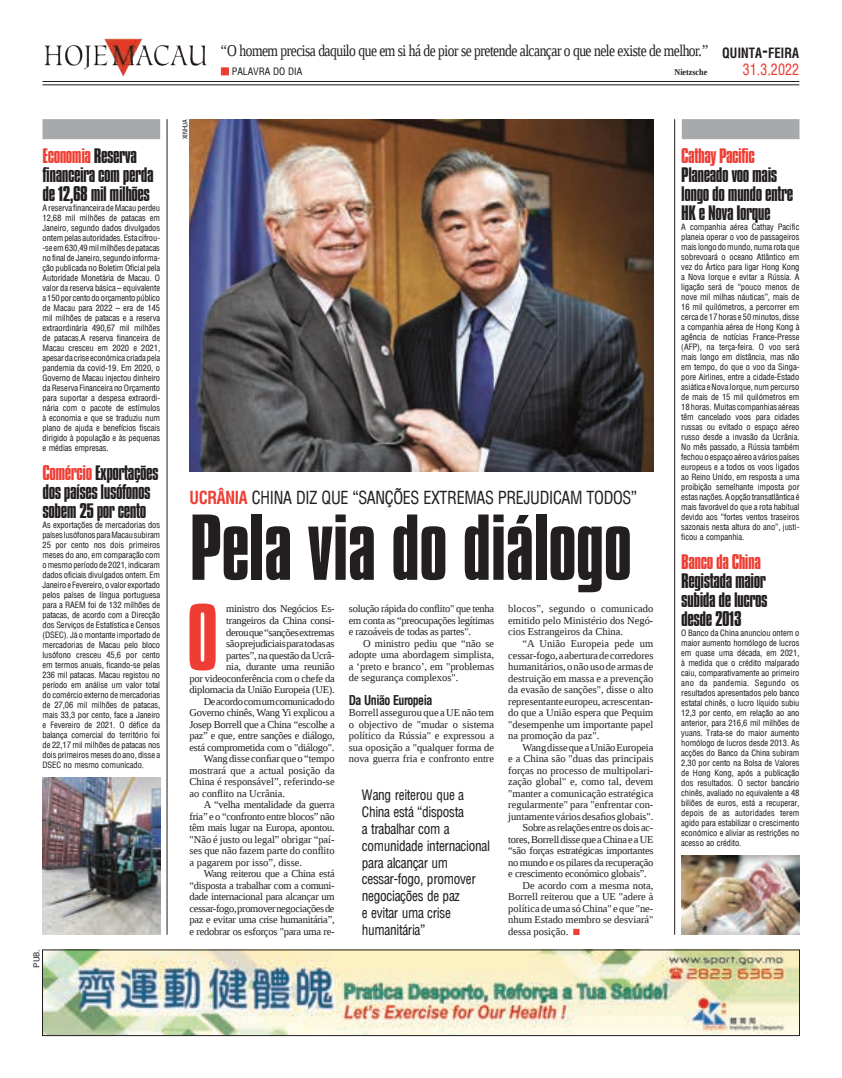
<style>
.page{position:relative;width:842px;height:1078px;background:#fff}
.page>*{position:absolute;margin:0;border:0;box-sizing:border-box;transform-origin:0 0}
.Capital-1{font:81.3px "Compacta BT";color:#ee3e34}
.Titulo-1{font:80.4px "Compacta BT";letter-spacing:-.01em;color:#231f20;scale:1.07 1}
.Titulo-Breve{font:18px/19px "Compacta BT";letter-spacing:-.025em;color:#231f20;scale:1.1 1}
.ante-titulo-1{font:17.6px "Arena Condensed";letter-spacing:-.025em;color:#231f20;scale:.91 1}
.t1{font:16.5px "Liberation Serif";letter-spacing:-.035em;color:#231f20;scale:.82 1}
.numero-pag{font:15.4px "Arena Condensed";color:#ee3e34;scale:.91 1}
.Destaque{font:14px/16.8px "Arena Condensed";letter-spacing:-.025em;color:#231f20;scale:.95 1}
.numero-pag-2{font:700 condensed 13.9px "Arena";color:#231f20;scale:.91 1}
.Subtitulo{font:700 condensed 13.2px "Arena";letter-spacing:-.05em;color:#231f20;scale:.91 1}
.Texto_1{font:10.5px/11.5px "Liberation Serif";color:#231f20;text-align:justify}
.Capital-1-2{font:10.5px/11.5px "Liberation Serif";letter-spacing:-.025em;color:#231f20;text-align:right}
.Legenda{font:10px "Arena Condensed";letter-spacing:-.01em;color:#231f20}
.Texto_1-2{font:700 9px "Liberation Serif";color:#231f20;scale:.9 1}
.Texto_2{font:8.5px/10px "Arena Condensed";letter-spacing:-.01em;color:#231f20;text-align:justify}
.t2{font:8px "Arena Condensed";color:#231f20;scale:1.15 1}
.Fotografo{font:6.5px "Arena Condensed";letter-spacing:-.025em;color:#231f20}
.s1{color:#ee3e34}
.s2{font-size:19.8px}
.s3{font-family:"Arena";font-weight:700;font-stretch:condensed;color:#ee3e34}
</style>
<div class="page">
<img style="left:44px;top:38px;width:163px;height:39px">
<hr style="left:43px;top:81px;width:756px;height:1px;background:#231f20">
<hr style="left:43px;top:84px;width:756px;height:1px;background:#231f20">
<div style="left:221px;top:68px;width:8px;height:7px;background:#ee3e34;border:1px solid #ee3e34"></div>
<img style="left:44px;top:951px;width:754px;height:82px">
<div style="left:42px;top:119px;width:118px;height:20px;background:#a8a9ad"></div>
<div style="left:682px;top:119px;width:117px;height:20px;background:#a8a9ad"></div>
<hr style="left:167px;top:119px;width:1px;height:815px;background:#231f20">
<hr style="left:674px;top:119px;width:1px;height:815px;background:#231f20">
<svg style="left:574px;top:928px;width:5px;height:6px"></svg>
<img style="left:189px;top:119px;width:464px;height:352px">
<img style="left:42px;top:777px;width:118px;height:157px">
<img style="left:681px;top:855px;width:118px;height:79px">
<p class="Titulo-Breve" style="left:42px;top:147px;width:103px"><span class="s1">Economia</span> Reserva financeira com perda de 12,68 mil milhões</p>
<p class="Texto_2" style="left:42px;top:203px;width:119px">A reserva financeira de Macau perdeu 12,68 mil milhões de patacas em Janeiro, segundo dados divulgados ontem pelas autoridades. Esta cifrou--se em 630,49 mil milhões de patacas no final de Janeiro, segundo informa&shy;ção publicada no Boletim Oficial pela Autoridade Monetária de Macau. O valor da reserva básica – equivalente a 150 por cento do orçamento público de Macau para 2022 – era de 145 mil milhões de patacas e a reserva extraordinária 490,67 mil milhões de patacas.A reserva financeira de Macau cresceu em 2020 e 2021, apesar da crise económica criada pela pandemia da covid-19. Em 2020, o Governo de Macau injectou dinheiro da Reserva Financeira no Orçamento para suportar a despesa extraordi&shy;nária com o pacote de estímulos à economia e que se traduziu num plano de ajuda e benefícios fiscais dirigido à população e às pequenas e médias empresas.</p>
<p class="Titulo-Breve" style="left:42px;top:464px;width:107px"><span class="s1">Comércio</span> Exportações dos países lusófonos sobem 25 por cento</p>
<p class="Texto_2" style="left:42px;top:520px;width:119px">As exportações de mercadorias dos países lusófonos para Macau subiram 25 por cento nos dois primeiros meses do ano, em comparação com o mesmo período de 2021, indicaram dados oficiais divulgados ontem. Em Janeiro e Fevereiro, o valor exportado pelos países de língua portuguesa para a RAEM foi de 132 milhões de patacas, de acordo com a Direcção dos Serviços de Estatística e Censos (DSEC). Já o montante importado de mercadorias de Macau pelo bloco lusófono cresceu 45,6 por cento em termos anuais, ficando-se pelas 236 mil patacas. Macau registou no período em análise um valor total do comércio externo de mercadorias de 27,06 mil milhões de patacas, mais 33,3 por cento, face a Janeiro e Fevereiro de 2021. O défice da balança comercial do território foi de 22,17 mil milhões de patacas nos dois primeiros meses do ano, disse a DSEC no mesmo comunicado.</p>
<p class="t2" style="left:32px;top:967px;width:17px;rotate:-90deg">PUB.</p>
<p class="t1" style="left:220px;top:40px;width:597px">‘‘O homem precisa daquilo que em si há de pior se pretende alcançar o que nele existe de melhor.’’</p>
<p class="numero-pag-2" style="left:722px;top:45px;width:86px">QUINTA<span class="s2">-</span>FEIRA</p>
<p class="Fotografo" style="left:181px;top:139px;width:22px;rotate:-90deg">XINHUA</p>
<p class="Legenda" style="left:232px;top:66px;width:72px">PALAVRA DO DIA</p>
<p class="Texto_1-2" style="left:674px;top:66px;width:38px">Nietzsche</p>
<p class="numero-pag" style="left:743px;top:61px;width:64px">31.3.2022</p>
<p class="ante-titulo-1" style="left:189px;top:487px;width:493px"><span class="s3">UCRÂNIA</span> CHINA DIZ QUE “SANÇÕES EXTREMAS PREJUDICAM TODOS”</p>
<p class="Titulo-1" style="left:189px;top:500px;width:415px">Pela via do diálogo</p>
<p class="Capital-1" style="left:187px;top:590px;width:33px">O</p>
<p class="Capital-1-2" style="left:189px;top:603px;width:147px">ministro dos Negócios Es&shy;trangeiros da China consi-<br>derou que “sanções extremas<br>são prejudiciais para todas as<br>partes”, na questão da Ucrâ-<br>nia, durante uma reunião<br>por videoconferência com o chefe da diplomacia da União Europeia (UE).</p>
<p class="Texto_1" style="left:189px;top:695px;width:147px;text-indent:14px">De acordo com um comunicado do Governo chinês, Wang Yi explicou a Josep Borrell que a China “escolhe a paz” e que, entre sanções e diálogo, está comprometida com o "diálogo".</p>
<p class="Texto_1" style="left:189px;top:752px;width:147px;text-indent:14px">Wang disse confiar que o “tempo mostrará que a actual posição da China é responsável”, referindo-se ao conflito na Ucrânia.</p>
<p class="Texto_1" style="left:189px;top:798px;width:147px;text-indent:14px">A “velha mentalidade da guerra fria” e o “confronto entre blocos” não têm mais lugar na Europa, apontou. "Não é justo ou legal” obrigar “paí&shy;ses que não fazem parte do conflito a pagarem por isso”, disse.</p>
<p class="Texto_1" style="left:189px;top:867px;width:147px;text-indent:14px">Wang reiterou que a China está “disposta a trabalhar com a comuni&shy;dade internacional para alcançar um cessar-fogo, promover negociações de paz e evitar uma crise humanitária”, e redobrar os esforços "para uma re-</p>
<p class="Texto_1" style="left:349px;top:603px;width:147px">solução rápida do conflito" que tenha em conta as “preocupações legítimas e razoáveis de todas as partes".</p>
<p class="Texto_1" style="left:349px;top:637px;width:147px;text-indent:14px">O ministro pediu que “não se adopte uma abordagem simplista, a ‘preto e branco’, em "problemas de segurança complexos".</p>
<p class="Subtitulo" style="left:349px;top:691px;width:93px">Da União Europeia</p>
<p class="Texto_1" style="left:349px;top:706px;width:147px">Borrell assegurou que a UE não tem o objectivo de "mudar o sistema político da Rússia" e expressou a sua oposição a "qualquer forma de nova guerra fria e confronto entre</p>
<p class="Destaque" style="left:362px;top:786px;width:136px">Wang reiterou que a<br>China está “disposta<br>a trabalhar com a comunidade internacional para alcançar um cessar-fogo, promover negociações de paz<br>e evitar uma crise humanitária”</p>
<p class="Texto_1" style="left:508px;top:603px;width:147px">blocos”, segundo o comunicado emitido pelo Ministério dos Negó&shy;cios Estrangeiros da China.</p>
<p class="Texto_1" style="left:508px;top:637px;width:147px;text-indent:14px">“A União Europeia pede um cessar-fogo, a abertura de corredores humanitários, o não uso de armas de destruição em massa e a prevenção da evasão de sanções", disse o alto representante europeu, acrescentan&shy;do que a União espera que Pequim "desempenhe um importante papel na promoção da paz".</p>
<p class="Texto_1" style="left:508px;top:741px;width:147px;text-indent:14px">Wang disse que a União Europeia e a China são "duas das principais forças no processo de multipolari&shy;zação global" e, como tal, devem "manter a comunicação estratégica regularmente" para "enfrentar con&shy;juntamente vários desafios globais".</p>
<p class="Texto_1" style="left:508px;top:821px;width:147px;text-indent:14px">Sobre as relações entre os dois ac&shy;tores, Borrell disse que a China e a UE “são forças estratégicas importantes no mundo e os pilares da recuperação e crescimento económico globais”.</p>
<p class="Texto_1" style="left:508px;top:879px;width:147px;text-indent:14px">De acordo com a mesma nota, Borrell reiterou que a UE "adere à política de uma só China" e que "ne&shy;nhum Estado membro se desviará" dessa posição.</p>
<p class="Titulo-Breve" style="left:681px;top:147px;width:103px"><span class="s1">Cathay Pacific<br></span>Planeado voo mais longo do mundo entre<br>HK e Nova Iorque</p>
<p class="Texto_2" style="left:681px;top:222px;width:120px">A companhia aérea Cathay Pacific planeia operar o voo de passageiros mais longo do mundo, numa rota que sobrevoará o oceano Atlântico em vez do Ártico para ligar Hong Kong a Nova Iorque e evitar a Rússia. A ligação será de “pouco menos de nove mil milhas náuticas”, mais de 16 mil quilómetros, a percorrer em cerca de 17 horas e 50 minutos, disse a companhia aérea de Hong Kong à agência de notícias France-Presse (AFP), na terça-feira. O voo será mais longo em distância, mas não em tempo, do que o voo da Singa&shy;pore Airlines, entre a cidade-Estado asiática e Nova Iorque, num percurso de mais de 15 mil quilómetros em 18 horas. Muitas companhias aéreas têm cancelado voos para cidades russas ou evitado o espaço aéreo russo desde a invasão da Ucrânia.<br>No mês passado, a Rússia também fechou o espaço aéreo a vários países europeus e a todos os voos ligados ao Reino Unido, em resposta a uma proibição semelhante imposta por estas nações. A opção transatlântica é mais favorável do que a rota habitual devido aos “fortes ventos traseiros sazonais nesta altura do ano”, justi&shy;ficou a companhia.</p>
<p class="Titulo-Breve" style="left:681px;top:553px;width:80px"><span class="s1">Banco da China<br></span>Registada maior subida de lucros desde 2013</p>
<p class="Texto_2" style="left:681px;top:628px;width:120px">O Banco da China anunciou ontem o maior aumento homólogo de lucros em quase uma década, em 2021, à medida que o crédito malparado caiu, comparativamente ao primeiro ano da pandemia. Segundo os resultados apresentados pelo banco estatal chinês, o lucro líquido subiu 12,3 por cento, em relação ao ano anterior, para 216,6 mil milhões de yuans. Trata-se do maior aumento homólogo de lucros desde 2013. As acções do Banco da China subiram 2,30 por cento na Bolsa de Valores de Hong Kong, após a publicação dos resultados. O sector bancário chinês, avaliado no equivalente a 48 biliões de euros, está a recuperar, depois de as autoridades terem agido para estabilizar o crescimento económico e aliviar as restrições no acesso ao crédito.</p>
</div>
